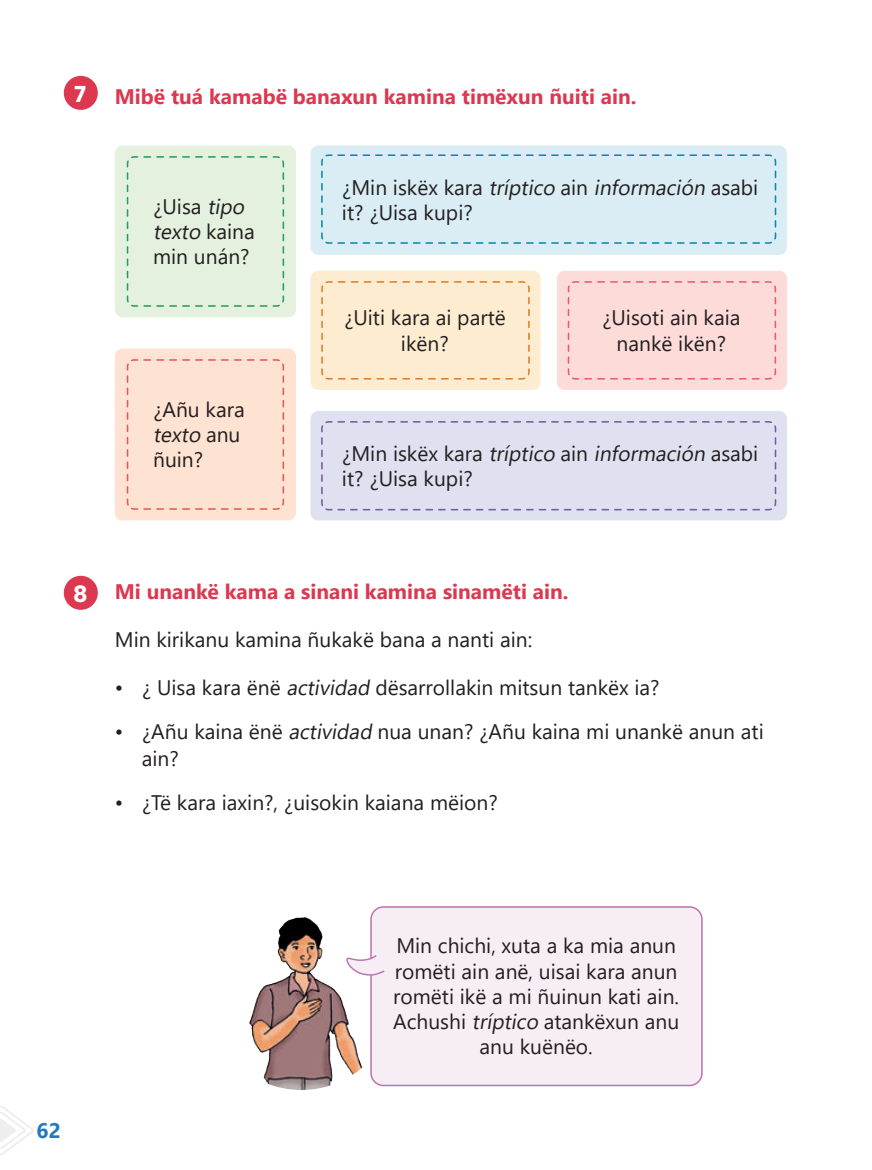
<style>
.page{position:relative;width:872px;height:1170px;background:#fff}
.page>*{position:absolute;margin:0;border:0;box-sizing:border-box;transform-origin:0 0}
.t1{font:700 22.5px "Poppins";color:#fff}
.t2{font:21px/25.2px "Segoe UI";color:#231f20}
.t3{font:700 21px "Segoe UI";color:#dc3850}
.t4{font:700 21px "Segoe UI";color:#2479be}
.s1{font-style:italic}
.s2{font-family:"Poppins";font-size:22.5px;color:#fff}
</style>
<div class="page">
<svg style="left:0;top:1106px;width:34px;height:49px"></svg>
<div style="left:64px;top:76px;width:34px;height:34px;background:#dc3850;border-radius:50%"></div>
<div style="left:64px;top:575px;width:34px;height:34px;background:#dc3850;border-radius:50%"></div>
<div style="left:371px;top:906px;width:331px;height:179px;background:#f7eef5;border-radius:12px"></div>
<div style="left:370px;top:906px;width:332px;height:180px;border:2px solid #bd72ae;border-radius:12px"></div>
<img style="left:249px;top:913px;width:144px;height:176px">
<div style="left:115px;top:145px;width:181px;height:172px;background:#e4f1de;border-radius:8px"></div>
<div style="left:310px;top:145px;width:477px;height:110px;background:#daedf5;border-radius:8px"></div>
<div style="left:310px;top:271px;width:230px;height:119px;background:#feecd1;border-radius:8px"></div>
<div style="left:557px;top:271px;width:230px;height:119px;background:#fcdbd8;border-radius:8px"></div>
<div style="left:115px;top:348px;width:181px;height:172px;background:#fee2d2;border-radius:8px"></div>
<svg style="left:126px;top:156px;width:159px;height:151px"></svg>
<svg style="left:321px;top:154px;width:456px;height:90px"></svg>
<svg style="left:321px;top:281px;width:209px;height:99px"></svg>
<svg style="left:567px;top:281px;width:210px;height:99px"></svg>
<svg style="left:126px;top:359px;width:159px;height:151px"></svg>
<div style="left:310px;top:411px;width:477px;height:109px;background:#e0e1f0;border-radius:8px"></div>
<svg style="left:321px;top:421px;width:456px;height:90px"></svg>
<p class="t1" style="left:75px;top:81px;width:13px">7</p>
<p class="t3" style="left:115px;top:77px;width:523px">Mibë tuá kamabë banaxun kamina timëxun ñuiti ain.</p>
<p class="t2" style="left:153px;top:192px;width:103px">¿Uisa <span class="s1">tipo texto</span> kaina min unán?</p>
<p class="t2" style="left:153px;top:395px;width:93px">¿Añu kara <span class="s1">texto</span> a n u ñuin?</p>
<p class="t2" style="left:342px;top:173px;width:418px">¿ M i n i s këx ka ra <span class="s1">tríptico</span> a i n <span class="s1">información</span> a s a b i it? ¿Uisa kupi?</p>
<p class="t2" style="left:344px;top:303px;width:163px;text-align:center">¿Uiti kara ai partë ikën?</p>
<p class="t2" style="left:602px;top:303px;width:140px;text-align:center">¿Uisoti ain kaia nankë ikën?</p>
<p class="t2" style="left:342px;top:439px;width:418px">¿ M i n i s këx ka ra <span class="s1">tríptico</span> a i n <span class="s1">información</span> a s a b i it? ¿Uisa kupi?</p>
<p class="t3" style="left:73px;top:571px;width:497px"><span class="s2">8</span> Mi unankë kama a sinani kamina sinamëti ain.</p>
<p class="t2" style="left:115px;top:625px;width:419px">Min kirikanu kamina ñukakë bana a nanti ain:</p>
<p class="t2" style="left:115px;top:672px;width:546px">• ¿ Uisa kara ënë <span class="s1">actividad</span> dësarrollakin mitsun tankëx ia?</p>
<p class="t2" style="left:142px;top:716px;width:623px;line-height:27px;text-indent:-27px">• ¿Añu kaina ënë <span class="s1">actividad</span> nua unan? ¿Añu kaina mi unankë anun ati ain?</p>
<p class="t2" style="left:115px;top:787px;width:384px">• ¿Të kara iaxin?, ¿uisokin kaiana mëion?</p>
<p class="t4" style="left:37px;top:1110px;width:26px">62</p>
<p class="t2" style="left:393px;top:931px;width:287px;text-align:center">Min chichi, xuta a ka mia anun romëti ain anë, uisai kara anun romëti ikë a mi ñuinun kati ain.<br>Achushi <span class="s1">tríptico</span> atankëxun anu anu kuënëo.</p>
</div>
